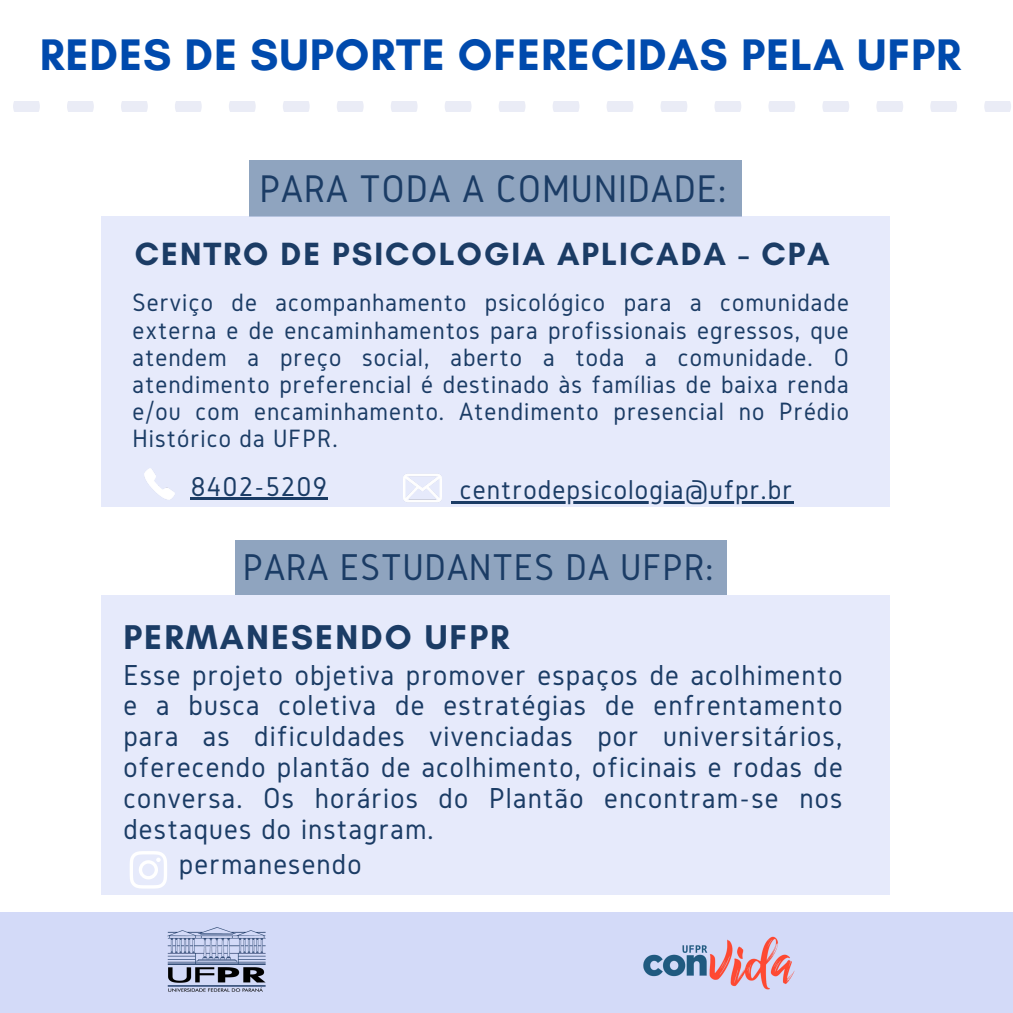
<style>
.page{position:relative;width:1013px;height:1013px;background:#fff}
.page>*{position:absolute;margin:0;border:0;box-sizing:border-box;transform-origin:0 0}
.t1{font:700 45px "Glacial Indifference";letter-spacing:.02em;color:#004aad}
.t2{font:40px "Gidole";letter-spacing:.02em;color:#1b3c65}
.t3{font:38.75px "Gidole";letter-spacing:.02em;color:#1b3c65}
.t4{font:700 35px "Glacial Indifference";letter-spacing:.06em;color:#1b3c65}
.t5{font:700 32.75px "Glacial Indifference";letter-spacing:.06em;color:#1b3c65}
.t6{font:30px/31px "Gidole";letter-spacing:.04em;color:#1b3c65;text-align:justify}
.t7{font:28.25px "Gidole";letter-spacing:.04em;color:#1b3c65}
.t8{font:26px/27.2px "Gidole";letter-spacing:.04em;color:#1b3c65;text-align:justify}
</style>
<div class="page">
<svg style="left:283px;top:101px;width:27px;height:11px"></svg>
<svg style="left:337px;top:101px;width:26px;height:11px"></svg>
<svg style="left:229px;top:101px;width:27px;height:11px"></svg>
<svg style="left:445px;top:101px;width:26px;height:11px"></svg>
<svg style="left:13px;top:101px;width:27px;height:11px"></svg>
<svg style="left:499px;top:101px;width:26px;height:11px"></svg>
<svg style="left:67px;top:101px;width:27px;height:11px"></svg>
<svg style="left:121px;top:101px;width:27px;height:11px"></svg>
<svg style="left:175px;top:101px;width:27px;height:11px"></svg>
<svg style="left:391px;top:101px;width:26px;height:11px"></svg>
<svg style="left:822px;top:101px;width:27px;height:11px"></svg>
<svg style="left:876px;top:101px;width:27px;height:11px"></svg>
<svg style="left:930px;top:101px;width:27px;height:11px"></svg>
<svg style="left:984px;top:101px;width:27px;height:11px"></svg>
<svg style="left:768px;top:101px;width:27px;height:11px"></svg>
<svg style="left:607px;top:101px;width:26px;height:11px"></svg>
<svg style="left:660px;top:101px;width:27px;height:11px"></svg>
<svg style="left:553px;top:101px;width:26px;height:11px"></svg>
<svg style="left:714px;top:101px;width:27px;height:11px"></svg>
<div style="left:0;top:911px;width:1012px;height:101px;background:#d3daf8"></div>
<div style="left:249px;top:160px;width:493px;height:56px;background:#8fa4bf"></div>
<div style="left:101px;top:216px;width:789px;height:291px;background:#e6eafb"></div>
<div style="left:101px;top:595px;width:789px;height:299px;background:#e6eafb"></div>
<img style="left:403px;top:474px;width:38px;height:28px">
<svg style="left:451px;top:501px;width:9px;height:3px"></svg>
<hr style="left:460px;top:501px;width:333px;height:3px;background:#1b3c65">
<hr style="left:191px;top:497px;width:137px;height:3px;background:#1b3c65">
<img style="left:144px;top:468px;width:31px;height:32px">
<div style="left:235px;top:540px;width:491px;height:55px;background:#8fa4bf"></div>
<svg style="left:130px;top:851px;width:37px;height:37px"></svg>
<img style="left:167px;top:927px;width:99px;height:64px">
<img style="left:643px;top:936px;width:152px;height:53px">
<h1 class="t1" style="left:40px;top:27px;width:922px">REDES DE SUPORTE OFERECIDAS PELA UFPR</h1>
<h2 class="t2" style="left:259px;top:167px;width:468px">PARA TODA A COMUNIDADE:</h2>
<p class="t5" style="left:135px;top:234px;width:696px">CENTRO DE PSICOLOGIA APLICADA - CPA</p>
<p class="t8" style="left:133px;top:289px;width:718px">Serviço de acompanhamento psicológico para a comunidade externa e de encaminhamentos para profissionais egressos, que atendem a preço social, aberto a toda a comunidade. O atendimento preferencial é destinado às famílias de baixa renda e/ou com encaminhamento. Atendimento presencial no Prédio Histórico da UFPR.</p>
<p class="t7" style="left:191px;top:470px;width:138px">8402-5209</p>
<p class="t7" style="left:460px;top:474px;width:334px">centrodepsicologia@ufpr.br</p>
<h3 class="t3" style="left:243px;top:546px;width:472px">PARA ESTUDANTES DA UFPR:</h3>
<h3 class="t4" style="left:123px;top:615px;width:388px">PERMANESENDO UFPR</h3>
<p class="t6" style="left:123px;top:658px;width:721px">Esse projeto objetiva promover espaços de acolhimento e a busca coletiva de estratégias de enfrentamento para as dificuldades vivenciadas por universitários, oferecendo plantão de acolhimento, oficinais e rodas de conversa. Os horários do Plantão encontram-se nos destaques do instagram.</p>
<p class="t6" style="left:179px;top:848px;width:184px">permanesendo</p>
</div>
